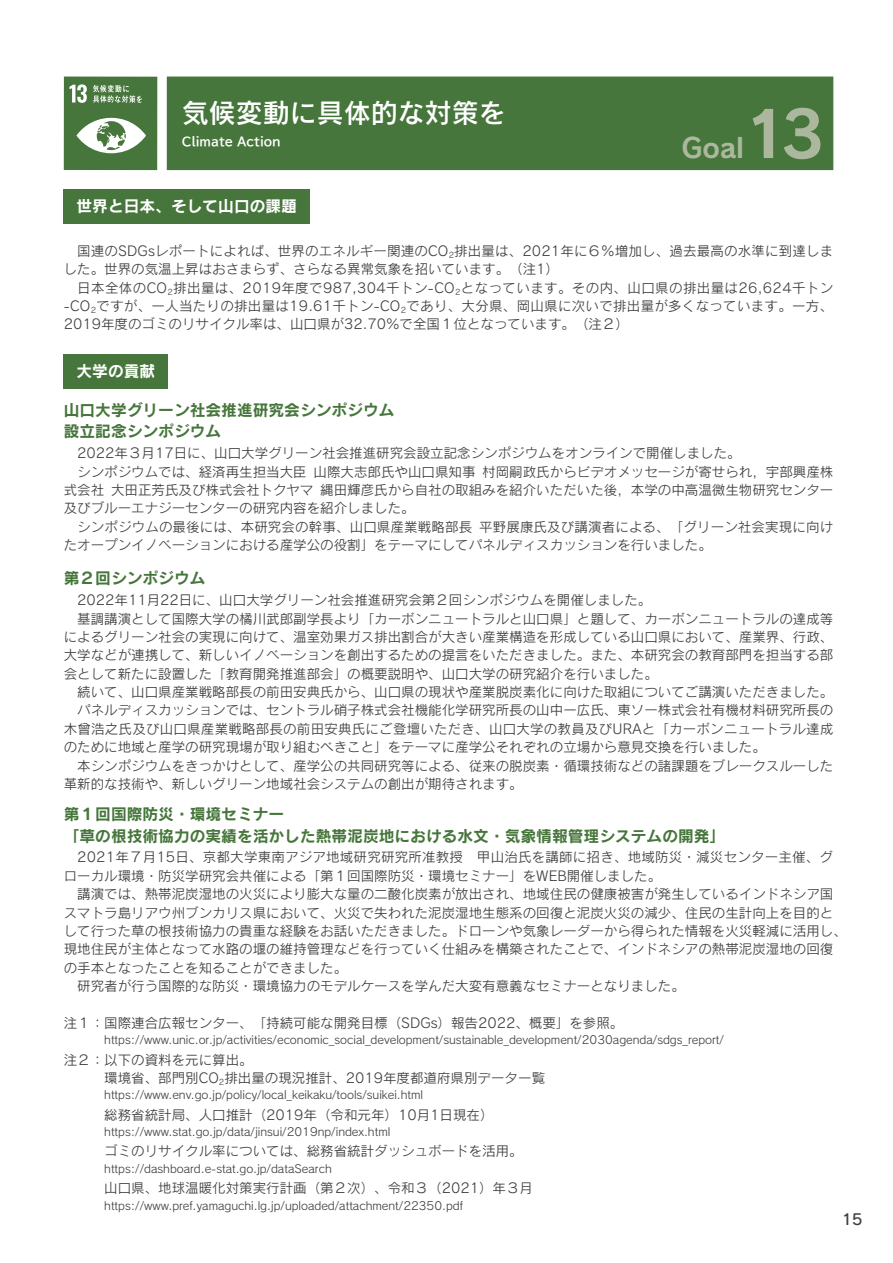
<style>
.page{position:relative;width:893px;height:1263px;background:#fff}
.page>*{position:absolute;margin:0;border:0;box-sizing:border-box;transform-origin:0 0}
.t1{font:63px "Rodin Pro B";color:#acb89d}
.t2{font:27px "Rodin Pro DB";color:#fff}
.t3{font:27px "Rodin Pro B";color:#acb89d}
.t4{font:15.75px/21.3px "Rodin Pro B";color:#46763b}
.t5{font:15.75px "Rodin Pro B";color:#fff}
.t6{font:15px "Rodin Pro DB";color:#3e3e3f}
.t7{font:13.5px/18.3px "Rodin Pro M";color:#3e3e3f}
.t8{font:12px "BIZ UDP Gothic Bold";color:#fff}
.t9{font:11.25px "Rodin Pro M";color:#3e3e3f}
</style>
<div class="page">
<div style="left:64px;top:189px;width:246px;height:34px;background:#46763b"></div>
<div style="left:64px;top:354px;width:104px;height:34px;background:#46763b"></div>
<div style="left:167px;top:77px;width:666px;height:93px;background:#46763b"></div>
<div style="left:64px;top:77px;width:93px;height:93px;background:#46763b"></div>
<svg style="left:69px;top:84px;width:18px;height:19px"></svg>
<svg style="left:76px;top:118px;width:70px;height:35px"></svg>
<svg style="left:93px;top:85px;width:49px;height:18px"></svg>
<h2 class="t2" style="left:182px;top:95px;width:326px">気候変動に具体的な対策を</h2>
<p class="t8" style="left:182px;top:135px;width:101px">Climate Action</p>
<h2 class="t3" style="left:681px;top:130px;width:64px">Goal</h2>
<h1 class="t1" style="left:744px;top:92px;width:82px">13</h1>
<p class="t5" style="left:77px;top:195px;width:222px">世界と日本、そして山口の課題</p>
<p class="t7" style="left:64px;top:241px;width:771px;text-indent:14px">国連のSDGsレポートによれば、世界のエネルギー関連のCO<sub>2</sub>排出量は、2021年に６％増加し、過去最高の水準に到達しました。世界の気温上昇はおさまらず、さらなる異常気象を招いています。（注1）</p>
<p class="t7" style="left:64px;top:278px;width:771px;text-align:justify;text-indent:13px">日本全体のCO<sub>2</sub>排出量は、2019年度で987,304千トン-CO<sub>2</sub>となっています。その内、山口県の排出量は26,624千トン-CO<sub>2</sub>ですが、一人当たりの排出量は19.61千トン-CO<sub>2</sub>であり、大分県、岡山県に次いで排出量が多くなっています。一方、2019年度のゴミのリサイクル率は、山口県が32.70%で全国１位となっています。（注２）</p>
<p class="t5" style="left:77px;top:361px;width:80px">大学の貢献</p>
<p class="t4" style="left:64px;top:399px;width:332px">山口大学グリーン社会推進研究会シンポジウム設立記念シンポジウム</p>
<p class="t7" style="left:77px;top:443px;width:665px">2022年３月17日に、山口大学グリーン社会推進研究会設立記念シンポジウムをオンラインで開催しました。</p>
<p class="t7" style="left:77px;top:462px;width:758px">シンポジウムでは、経済再生担当大臣 山際大志郎氏や山口県知事 村岡嗣政氏からビデオメッセージが寄せられ，宇部興産株</p>
<p class="t7" style="left:64px;top:480px;width:771px">式会社 大田正芳氏及び株式会社トクヤマ 縄田輝彦氏から自社の取組みを紹介いただいた後，本学の中高温微生物研究センター</p>
<p class="t7" style="left:64px;top:499px;width:352px">及びブルーエナジーセンターの研究内容を紹介しました。</p>
<p class="t7" style="left:77px;top:517px;width:757px">シンポジウムの最後には、本研究会の幹事、山口県産業戦略部長 平野展康氏及び講演者による、「グリーン社会実現に向け</p>
<p class="t7" style="left:64px;top:535px;width:649px">たオープンイノベーションにおける産学公の役割」をテーマにしてパネルディスカッションを行いました。</p>
<p class="t4" style="left:64px;top:567px;width:143px">第２回シンポジウム</p>
<p class="t7" style="left:77px;top:590px;width:576px">2022年11月22日に、山口大学グリーン社会推進研究会第２回シンポジウムを開催しました。</p>
<p class="t7" style="left:77px;top:609px;width:758px">基調講演として国際大学の橘川武郎副学長より「カーボンニュートラルと山口県」と題して、カーボンニュートラルの達成等</p>
<p class="t7" style="left:64px;top:627px;width:771px">によるグリーン社会の実現に向けて、温室効果ガス排出割合が大きい産業構造を形成している山口県において、産業界、行政、</p>
<p class="t7" style="left:64px;top:646px;width:771px">大学などが連携して、新しいイノベーションを創出するための提言をいただきました。また、本研究会の教育部門を担当する部</p>
<p class="t7" style="left:64px;top:664px;width:595px">会として新たに設置した「教育開発推進部会」の概要説明や、山口大学の研究紹介を行いました。</p>
<p class="t7" style="left:77px;top:682px;width:758px">続いて、山口県産業戦略部長の前田安典氏から、山口県の現状や産業脱炭素化に向けた取組についてご講演いただきました。</p>
<p class="t7" style="left:77px;top:701px;width:758px">パネルディスカッションでは、セントラル硝子株式会社機能化学研究所長の山中一広氏、東ソー株式会社有機材料研究所長の</p>
<p class="t7" style="left:64px;top:719px;width:771px">木曾浩之氏及び山口県産業戦略部長の前田安典氏にご登壇いただき、山口大学の教員及びURAと「カーボンニュートラル達成</p>
<p class="t7" style="left:64px;top:737px;width:703px">のために地域と産学の研究現場が取り組むべきこと」をテーマに産学公それぞれの立場から意見交換を行いました。</p>
<p class="t7" style="left:77px;top:756px;width:758px">本シンポジウムをきっかけとして、産学公の共同研究等による、従来の脱炭素・循環技術などの諸課題をブレークスルーした</p>
<p class="t7" style="left:64px;top:774px;width:460px">革新的な技術や、新しいグリーン地域社会システムの創出が期待されます。</p>
<p class="t4" style="left:64px;top:803px;width:663px">第１回国際防災・環境セミナー<br>「草の根技術協力の実績を活かした熱帯泥炭地における水文・気象情報管理システムの開発」</p>
<p class="t7" style="left:64px;top:848px;width:771px;text-indent:14px">2021年７月15日、京都大学東南アジア地域研究研究所准教授　甲山治氏を講師に招き、地域防災・減災センター主催、グローカル環境・防災学研究会共催による「第１回国際防災・環境セミナー」をWEB開催しました。</p>
<p class="t7" style="left:77px;top:884px;width:758px">講演では、熱帯泥炭湿地の火災により膨大な量の二酸化炭素が放出され、地域住民の健康被害が発生しているインドネシア国</p>
<p class="t7" style="left:64px;top:903px;width:771px">スマトラ島リアウ州ブンカリス県において、火災で失われた泥炭湿地生態系の回復と泥炭火災の減少、住民の生計向上を目的と</p>
<p class="t7" style="left:64px;top:921px;width:785px">して行った草の根技術協力の貴重な経験をお話いただきました。ドローンや気象レーダーから得られた情報を火災軽減に活用し、</p>
<p class="t7" style="left:64px;top:940px;width:771px">現地住民が主体となって水路の堰の維持管理などを行っていく仕組みを構築されたことで、インドネシアの熱帯泥炭湿地の回復</p>
<p class="t7" style="left:64px;top:958px;width:285px">の手本となったことを知ることができました。</p>
<p class="t7" style="left:77px;top:976px;width:609px">研究者が行う国際的な防災・環境協力のモデルケースを学んだ大変有意義なセミナーとなりました。</p>
<p class="t7" style="left:64px;top:1013px;width:561px">注１：国際連合広報センター、「持続可能な開発目標（SDGs）報告2022、概要」を参照。</p>
<p class="t9" style="left:104px;top:1033px;width:621px">https://www.unic.or.jp/activities/economic_social_development/sustainable_development/2030agenda/sdgs_report/</p>
<p class="t7" style="left:104px;top:1050px;width:442px;text-indent:-40px">注２：以下の資料を元に算出。<br>環境省、部門別CO<sub>2</sub>排出量の現況推計、2019年度都道府県別データ一覧</p>
<p class="t9" style="left:104px;top:1088px;width:320px">https://www.env.go.jp/policy/local_keikaku/tools/suikei.html</p>
<p class="t7" style="left:104px;top:1105px;width:391px">総務省統計局、人口推計（2019年（令和元年）10月1日現在）</p>
<p class="t9" style="left:104px;top:1124px;width:287px">https://www.stat.go.jp/data/jinsui/2019np/index.html</p>
<p class="t7" style="left:104px;top:1142px;width:420px">ゴミのリサイクル率については、総務省統計ダッシュボードを活用。</p>
<p class="t9" style="left:104px;top:1161px;width:229px">https://dashboard.e-stat.go.jp/dataSearch</p>
<p class="t7" style="left:104px;top:1178px;width:430px">山口県、地球温暖化対策実行計画（第２次）、令和３（2021）年３月</p>
<p class="t9" style="left:104px;top:1198px;width:360px">https://www.pref.yamaguchi.lg.jp/uploaded/attachment/22350.pdf</p>
<p class="t6" style="left:842px;top:1209px;width:22px">15</p>
</div>
